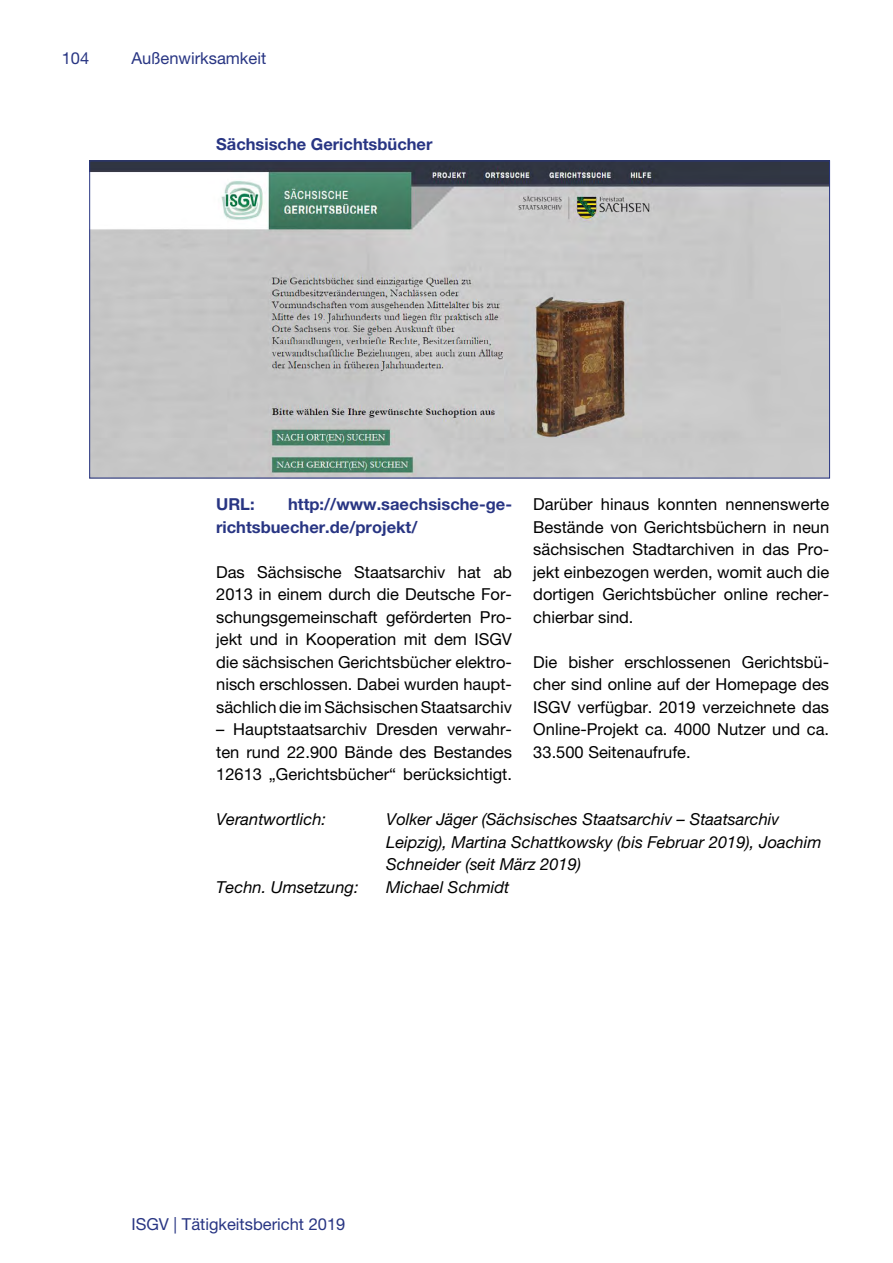
<style>
.page{position:relative;width:893px;height:1263px;background:#fff}
.page>*{position:absolute;margin:0;border:0;box-sizing:border-box;transform-origin:0 0}
.Absatz{font:16.5px/22.5px "Helvetica Neue LT Pro";color:#000;text-align:justify}
.G_Projektzeile{font:italic 16.5px/22.5px "Helvetica Neue LT Pro";color:#000}
.Absatz-2{font:700 16.5px/22.5px "Helvetica Neue LT Pro";color:#283583}
.t1{font:16.5px "Helvetica Neue LT Pro";color:#283583}
.G_Ü4_mit_Abstand{font:700 16.5px "Helvetica Neue LT Pro";color:#283583}
</style>
<div class="page">
<img style="left:91px;top:163px;width:737px;height:313px">
<p class="t1" style="left:62px;top:48px;width:29px">104</p>
<p class="t1" style="left:131px;top:48px;width:136px">Außenwirksamkeit</p>
<p class="G_Ü4_mit_Abstand" style="left:216px;top:134px;width:218px">Sächsische Gerichtsbücher</p>
<p class="Absatz-2" style="left:216px;top:493px;width:297px;text-indent:72px">http://www.saechsische-ge&shy;richtsbuecher.de/projekt/</p>
<p class="Absatz" style="left:216px;top:560px;width:297px">Das Sächsische Staatsarchiv hat ab 2013 in einem durch die Deutsche For&shy;schungsgemeinschaft geförderten Pro&shy;jekt und in Kooperation mit dem ISGV die sächsischen Gerichtsbücher elektro&shy;nisch erschlossen. Dabei wurden haupt&shy;sächlich die im Sächsischen Staatsarchiv</p>
<p class="Absatz" style="left:216px;top:718px;width:297px">– Hauptstaatsarchiv Dresden verwahr&shy;ten rund 22.900 Bände des Bestandes 12613 „Gerichtsbücher“ berücksichtigt.</p>
<p class="Absatz-2" style="left:216px;top:493px;width:40px">URL:</p>
<p class="Absatz" style="left:533px;top:493px;width:297px">Darüber hinaus konnten nennenswerte Bestände von Gerichtsbüchern in neun sächsischen Stadtarchiven in das Pro&shy;jekt einbezogen werden, womit auch die dortigen Gerichtsbücher online recher&shy;chierbar sind.</p>
<p class="Absatz" style="left:533px;top:650px;width:297px">Die bisher erschlossenen Gerichtsbü&shy;cher sind online auf der Homepage des ISGV verfügbar. 2019 verzeichnete das Online-Projekt ca. 4000 Nutzer und ca.<br>33.500 Seitenaufrufe.</p>
<p class="G_Projektzeile" style="left:216px;top:808px;width:112px">Verantwortlich:</p>
<p class="G_Projektzeile" style="left:386px;top:808px;width:437px">Volker Jäger (Sächsisches Staatsarchiv – Staatsarchiv<br>Leipzig), Martina Schattkowsky (bis Februar 2019), Joachim<br>Schneider (seit März 2019)</p>
<p class="G_Projektzeile" style="left:216px;top:875px;width:144px">Techn. Umsetzung:</p>
<p class="G_Projektzeile" style="left:386px;top:875px;width:125px">Michael Schmidt</p>
<p class="t1" style="left:131px;top:1214px;width:215px">ISGV | Tätigkeitsbericht 2019</p>
</div>
